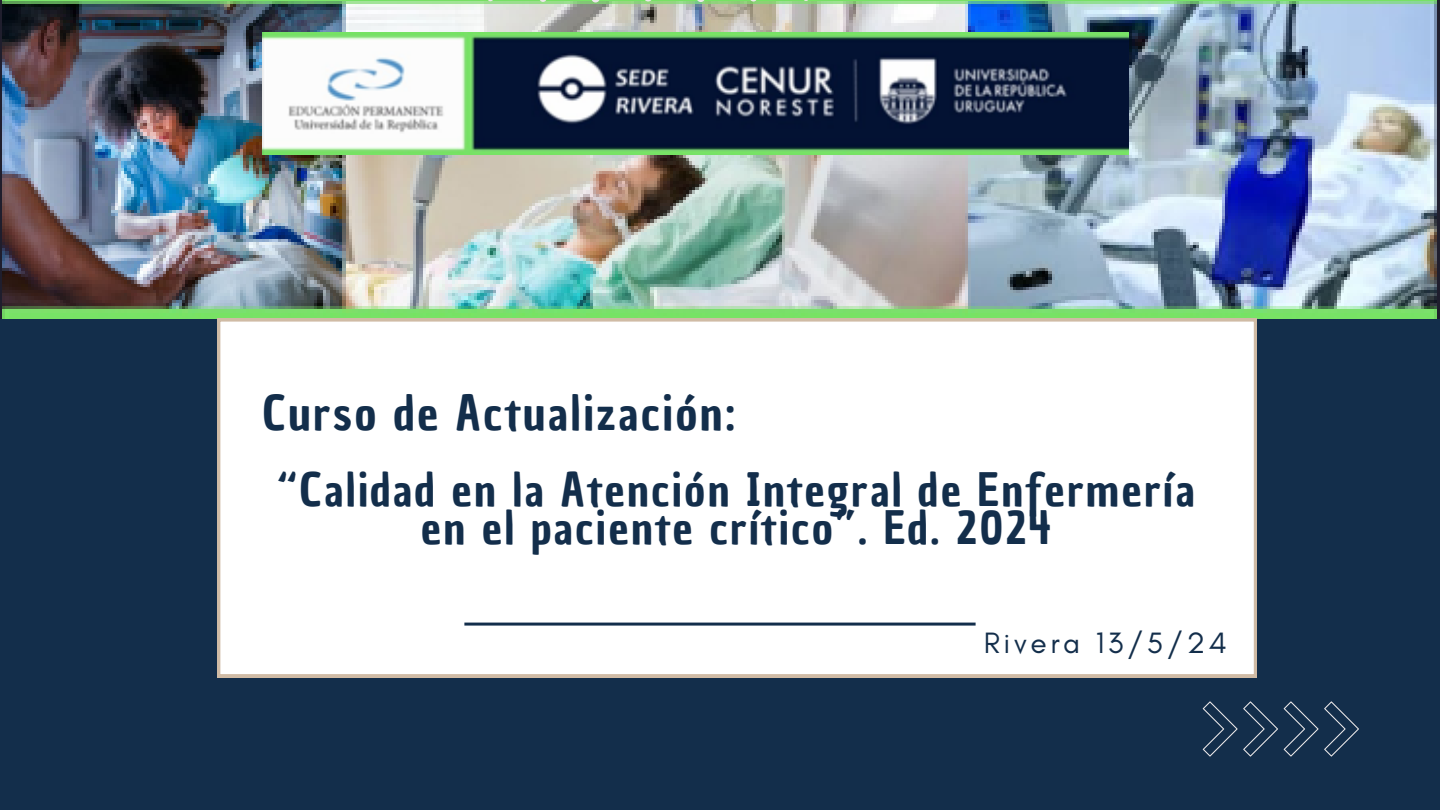
<style>
.page{position:relative;width:1440px;height:810px;background:#132e4b}
.page>*{position:absolute;margin:0;border:0;box-sizing:border-box;transform-origin:0 0}
.t1{font:46.9px "Chau Philomene One";letter-spacing:.05em;color:#132e4b}
.t2{font:45px/37.5px "Chau Philomene One";letter-spacing:.05em;color:#132e4b;text-align:center}
.t3{font:30px "Glacial Indifference";letter-spacing:.12em;color:#132e4b}
</style>
<div class="page">
<img style="left:0;top:0;width:1440px;height:318px">
<div style="left:217px;top:319px;width:1040px;height:358px;background:#fff"></div>
<hr style="left:464px;top:623px;width:512px;height:3px;background:#132e4b">
<svg style="left:1284px;top:701px;width:75px;height:56px"></svg>
<svg style="left:1203px;top:701px;width:75px;height:56px"></svg>
<svg style="left:487px;top:0;width:322px;height:33px;background:#b8c3ae"></svg>
<img style="left:263px;top:33px;width:866px;height:122px">
<p class="t1" style="left:263px;top:382px;width:475px">Curso de Actualización:</p>
<h1 class="t2" style="left:277px;top:472px;width:919px">“Calidad en la Atención Integral de Enfermería en el paciente crítico”. Ed. 2024</h1>
<h1 class="t3" style="left:984px;top:624px;width:245px">Rivera 13/5/24</h1>
</div>
